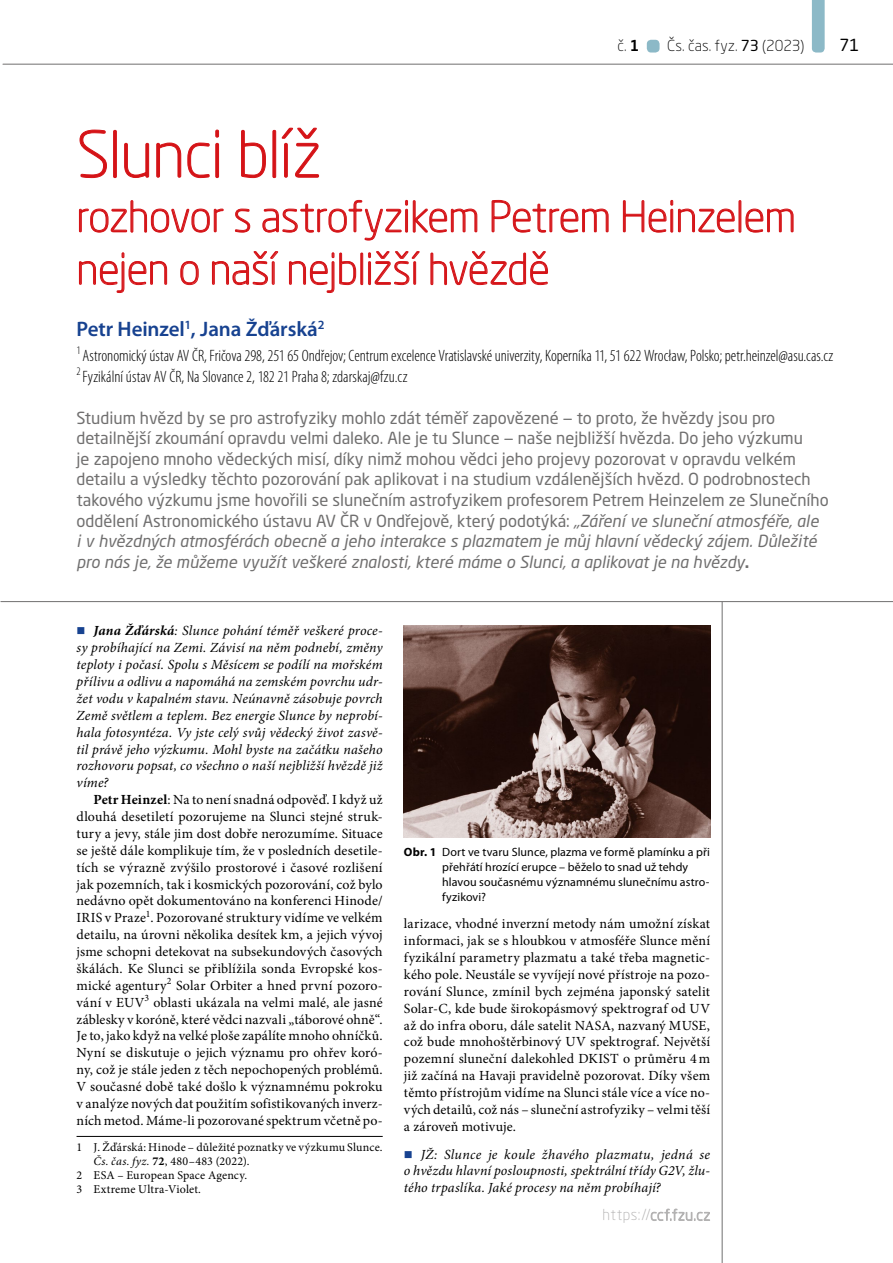
<style>
.page{position:relative;width:893px;height:1263px;background:#fff}
.page>*{position:absolute;margin:0;border:0;box-sizing:border-box;transform-origin:0 0}
.Nadpis_velký{font:300 63px "Neo Sans Pro";letter-spacing:-.02em;color:#d51317}
.nadpis_velký_menší{font:300 42px/52.5px "Neo Sans Pro";letter-spacing:-.015em;color:#d51317}
.autor{font:600 21px "Myriad Pro";letter-spacing:-.005em;color:#174290}
.perex{font:16.5px/20.5px "Neo Sans Pro";color:#706f6f}
.autor-adresa{font:300 condensed 16.5px/20.7px "Myriad Pro";color:#000}
.t1{font:16.5px "Neo Sans Pro";color:#000}
.t2{font:300 15px "Neo Sans Pro";letter-spacing:.005em;color:#000}
.normální{font:13.95px/16.8px "Minion Pro";letter-spacing:.01em;color:#000;text-align:justify}
.t3{font:italic 13.95px/17px "Minion Pro";letter-spacing:.01em;color:#000;text-align:justify}
.obr-popisek{font:12px/15px "Myriad Pro";letter-spacing:.01em;color:#000}
.pozn_pod_čarou{font:12px/14.1px "Minion Pro";letter-spacing:.015em;color:#000}
.s1{font-weight:500}
.s2{font-weight:400}
.s3{font-style:italic}
.s4{font-weight:700}
</style>
<div class="page">
<svg style="left:651px;top:1208px;width:59px;height:13px"></svg>
<div style="left:647px;top:40px;width:13px;height:13px;background:#8cb9c7;border-radius:4px"></div>
<svg style="left:812px;top:0;width:13px;height:53px"></svg>
<hr style="left:722px;top:602px;width:1px;height:661px;background:#706f6f">
<hr style="left:3px;top:64px;width:890px;height:1px;background:#706f6f">
<svg style="left:79px;top:129px;width:28px;height:49px"></svg>
<div style="left:113px;top:130px;width:4px;height:48px;border:1px solid #d51317"></div>
<svg style="left:124px;top:143px;width:25px;height:35px"></svg>
<svg style="left:156px;top:142px;width:25px;height:36px"></svg>
<svg style="left:187px;top:130px;width:32px;height:48px"></svg>
<div style="left:215px;top:143px;width:4px;height:35px;border:1px solid #d51317"></div>
<svg style="left:241px;top:130px;width:25px;height:48px"></svg>
<div style="left:273px;top:130px;width:3px;height:48px;border:1px solid #d51317"></div>
<svg style="left:282px;top:128px;width:37px;height:50px"></svg>
<svg style="left:79px;top:200px;width:145px;height:33px"></svg>
<svg style="left:235px;top:208px;width:15px;height:25px"></svg>
<svg style="left:262px;top:200px;width:216px;height:41px"></svg>
<svg style="left:491px;top:200px;width:118px;height:33px"></svg>
<svg style="left:623px;top:200px;width:112px;height:33px"></svg>
<div style="left:739px;top:200px;width:2px;height:32px;border:1px solid #d51317"></div>
<svg style="left:745px;top:208px;width:49px;height:25px"></svg>
<svg style="left:79px;top:252px;width:88px;height:41px"></svg>
<svg style="left:180px;top:261px;width:19px;height:24px"></svg>
<svg style="left:212px;top:251px;width:67px;height:34px"></svg>
<svg style="left:289px;top:252px;width:67px;height:41px"></svg>
<div style="left:360px;top:253px;width:3px;height:32px;border:1px solid #d51317"></div>
<svg style="left:368px;top:251px;width:52px;height:34px"></svg>
<svg style="left:430px;top:251px;width:118px;height:34px"></svg>
<hr style="left:77px;top:1136px;width:306px;height:1px;background:#000">
<img style="left:404px;top:625px;width:306px;height:213px">
<hr style="left:1px;top:601px;width:892px;height:1px;background:#706f6f">
<p class="t2" style="left:617px;top:37px;width:23px">č. <span class="s1">1</span></p>
<p class="t2" style="left:667px;top:37px;width:139px">Čs. čas. fyz. <span class="s2">73</span> (2023)</p>
<p class="t1" style="left:840px;top:35px;width:21px">71</p>
<p class="Nadpis_velký" style="left:77px;top:117px;width:246px">Slunci blíž</p>
<p class="nadpis_velký_menší" style="left:77px;top:190px;width:721px">rozhovor s astrofyzikem Petrem Heinzelem nejen o naší nejbližší hvězdě</p>
<p class="autor" style="left:77px;top:316px;width:249px">Petr Heinzel<sup>1</sup>, Jana Žďárská<sup>2</sup></p>
<p class="autor-adresa" style="left:77px;top:345px;width:758px"><sup>1</sup> Astronomický ústav AV ČR, Fričova 298, 251 65 Ondřejov; Centrum excelence Vratislavské univerzity, Koperníka 11, 51 622 Wrocław, Polsko; petr.heinzel@asu.cas.cz<br><sup>2</sup> Fyzikální ústav AV ČR, Na Slovance 2, 182 21 Praha 8; zdarskaj@fzu.cz</p>
<p class="perex" style="left:77px;top:407px;width:754px">Studium hvězd by se pro astrofyziky mohlo zdát téměř zapovězené to proto, že hvězdy jsou pro detailnější zkoumání opravdu velmi daleko. Ale je tu Slunce naše nejbližší hvězda. Do jeho výzkumu<br>je zapojeno mnoho vědeckých misí, díky nimž mohou vědci jeho projevy pozorovat v opravdu velkém detailu a výsledky těchto pozorování pak aplikovat i na studium vzdálenějších hvězd. O podrobnostech takového výzkumu jsme hovořili se slunečním astrofyzikem profesorem Petrem Heinzelem ze Slunečního oddělení Astronomického ústavu AV ČR v Ondřejově, který podotýká: <span class="s3">„Záření ve sluneční atmosféře, ale<br>i v hvězdných atmosférách obecně a jeho interakce s plazmatem je můj hlavní vědecký zájem. Důležité pro nás je, že můžeme využít veškeré znalosti, které máme o Slunci, a aplikovat je na hvězdy</span><span class="s4">.</span></p>
<p class="t3" style="left:77px;top:622px;width:308px;text-indent:17px"><span class="s4">Jana Žďárská</span>: Slunce pohání téměř veškeré proce&shy;sy probíhající na Zemi. Závisí na něm podnebí, změny teploty i počasí. Spolu s Měsícem se podílí na mořském přílivu a odlivu a napomáhá na zemském povrchu udr&shy;žet vodu v kapalném stavu. Neúnavně zásobuje povrch Země světlem a teplem. Bez energie Slunce by neprobí&shy;hala fotosyntéza. Vy jste celý svůj vědecký život zasvě&shy;til právě jeho výzkumu. Mohl byste na začátku našeho rozhovoru popsat, co všechno o naší nejbližší hvězdě již víme?</p>
<p class="normální" style="left:77px;top:791px;width:308px;text-indent:17px"><span class="s4">Petr Heinzel</span>: Na to není snadná odpověď. I když už dlouhá desetiletí pozorujeme na Slunci stejné struk&shy;tury a jevy, stále jim dost dobře nerozumíme. Situace se ještě dále komplikuje tím, že v posledních desetile&shy;tích se výrazně zvýšilo prostorové i časové rozlišení jak pozemních, tak i kosmických pozorování, což bylo nedávno opět dokumentováno na konferenci Hinode/ IRIS v Praze<sup>1</sup>. Pozorované struktury vidíme ve velkém detailu, na úrovni několika desítek km, a jejich vývoj jsme schopni detekovat na subsekundových časových škálách. Ke Slunci se přiblížila sonda Evropské kos&shy;mické agentury<sup>2</sup> Solar Orbiter a hned první pozoro&shy;vání v EUV<sup>3</sup> oblasti ukázala na velmi malé, ale jasné záblesky v koróně, které vědci nazvali „táborové ohně“.<br>Je to, jako když na velké ploše zapálíte mnoho ohníčků.<br>Nyní se diskutuje o jejich významu pro ohřev koró&shy;ny, což je stále jeden z těch nepochopených problémů.<br>V současné době také došlo k významnému pokroku v analýze nových dat použitím sofistikovaných inverz&shy;ních metod. Máme-li pozorované spektrum včetně po-</p>
<p class="pozn_pod_čarou" style="left:94px;top:1140px;width:291px;text-indent:-17px">1 J. Žďárská: Hinode – důležité poznatky ve výzkumu Slunce.<br><span class="s3">Čs. čas. fyz.</span> <span class="s4">72</span>, 480–483 (2022).</p>
<p class="pozn_pod_čarou" style="left:77px;top:1168px;width:172px">2 ESA – European Space Agency.</p>
<p class="pozn_pod_čarou" style="left:77px;top:1182px;width:126px">3 Extreme Ultra-Violet.</p>
<p class="obr-popisek" style="left:442px;top:845px;width:269px;text-indent:-38px"><span class="s4">Obr. 1</span> Dort ve tvaru Slunce, plazma ve formě plamínku a při přehřátí hrozící erupce – běželo to snad už tehdy hlavou současnému významnému slunečnímu astro&shy;fyzikovi?</p>
<p class="normální" style="left:404px;top:915px;width:308px">larizace, vhodné inverzní metody nám umožní získat informaci, jak se s hloubkou v atmosféře Slunce mění fyzikální parametry plazmatu a také třeba magnetic&shy;kého pole. Neustále se vyvíjejí nové přístroje na pozo&shy;rování Slunce, zmínil bych zejména japonský satelit Solar-C, kde bude širokopásmový spektrograf od UV až do infra oboru, dále satelit NASA, nazvaný MUSE, což bude mnohoštěrbinový UV spektrograf. Největší pozemní sluneční dalekohled DKIST o průměru 4m již začíná na Havaji pravidelně pozorovat. Díky všem těmto přístrojům vidíme na Slunci stále více a více no&shy;vých detailů, což nás – sluneční astrofyziky – velmi těší a zároveň motivuje.</p>
<p class="t3" style="left:404px;top:1145px;width:308px;text-indent:17px">JŽ: Slunce je koule žhavého plazmatu, jedná se o hvězdu hlavní posloupnosti, spektrální třídy G2V, žlu&shy;tého trpaslíka. Jaké procesy na něm probíhají?</p>
</div>
